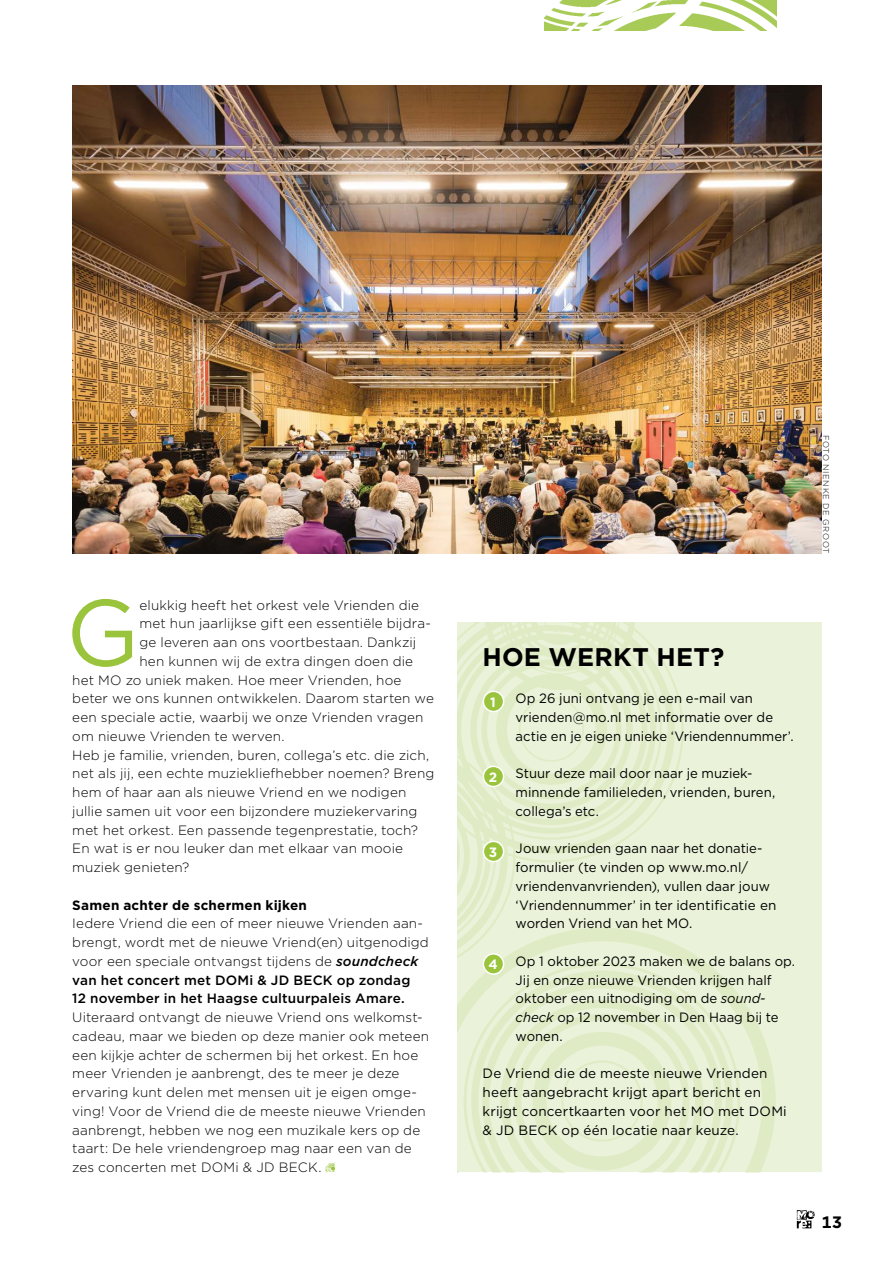
<style>
.page{position:relative;width:893px;height:1263px;background:#fff}
.page>*{position:absolute;margin:0;border:0;box-sizing:border-box;transform-origin:0 0}
.t1{font:93.9px "Gotham";color:#9ac43c}
.t2{font:700 25.5px "Gotham";letter-spacing:.005em;color:#000}
.t3{font:700 16.5px "Gotham";color:#000}
.t4{font:300 13.5px/18.8px "Gotham";letter-spacing:.01em;color:#000}
.t5{font:13.5px/18.8px "Gotham";letter-spacing:.005em;color:#000}
.t6{font:700 13.5px "Gotham";letter-spacing:.015em;color:#000}
.t7{font:700 13.5px "Gotham";color:#fff}
.t8{font:300 8.25px "Gotham";letter-spacing:.08em;color:#000}
.s1{font-weight:500;font-style:italic}
.s2{font-weight:500}
.s3{font-style:italic}
</style>
<div class="page">
<img style="left:73px;top:85px;width:748px;height:468px">
<img style="left:545px;top:0;width:231px;height:31px">
<svg style="left:325px;top:1163px;width:10px;height:10px"></svg>
<div style="left:457px;top:622px;width:364px;height:550px;background:#eaf2d9"></div>
<img style="left:457px;top:622px;width:319px;height:550px">
<div style="left:483px;top:691px;width:21px;height:20px;background:#9ac43c;border-radius:50%"></div>
<div style="left:483px;top:691px;width:21px;height:21px;border:2px solid #fff;border-radius:50%"></div>
<div style="left:483px;top:766px;width:21px;height:20px;background:#9ac43c;border-radius:50%"></div>
<div style="left:483px;top:766px;width:21px;height:21px;border:2px solid #fff;border-radius:50%"></div>
<div style="left:483px;top:841px;width:21px;height:20px;background:#9ac43c;border-radius:50%"></div>
<div style="left:483px;top:841px;width:21px;height:21px;border:2px solid #fff;border-radius:50%"></div>
<div style="left:483px;top:954px;width:21px;height:20px;background:#9ac43c;border-radius:50%"></div>
<div style="left:483px;top:953px;width:21px;height:22px;border:2px solid #fff;border-radius:50%"></div>
<svg style="left:797px;top:1210px;width:18px;height:18px"></svg>
<h1 class="t1" style="left:66px;top:572px;width:75px">G</h1>
<p class="t4" style="left:139px;top:595px;width:281px">elukkig heeft het orkest vele Vrienden die</p>
<p class="t4" style="left:139px;top:614px;width:293px">met hun jaarlijkse gift een essentiële bijdra-</p>
<p class="t4" style="left:139px;top:632px;width:278px">ge leveren aan ons voortbestaan. Dankzij</p>
<p class="t4" style="left:139px;top:651px;width:275px">hen kunnen wij de extra dingen doen die</p>
<p class="t4" style="left:72px;top:670px;width:331px">het MO zo uniek maken. Hoe meer Vrienden, hoe</p>
<p class="t4" style="left:72px;top:689px;width:363px">beter we ons kunnen ontwikkelen. Daarom starten we</p>
<p class="t4" style="left:72px;top:707px;width:353px">een speciale actie, waarbij we onze Vrienden vragen</p>
<p class="t4" style="left:72px;top:726px;width:214px">om nieuwe Vrienden te werven.</p>
<p class="t4" style="left:72px;top:745px;width:358px">Heb je familie, vrienden, buren, collega’s etc. die zich,</p>
<p class="t4" style="left:72px;top:764px;width:364px">net als jij, een echte muziekliefhebber noemen? Breng</p>
<p class="t4" style="left:72px;top:782px;width:336px">hem of haar aan als nieuwe Vriend en we nodigen</p>
<p class="t4" style="left:72px;top:801px;width:347px">jullie samen uit voor een bijzondere muziekervaring</p>
<p class="t4" style="left:72px;top:820px;width:347px">met het orkest. Een passende tegenprestatie, toch?</p>
<p class="t4" style="left:72px;top:839px;width:332px">En wat is er nou leuker dan met elkaar van mooie</p>
<p class="t4" style="left:72px;top:857px;width:119px">muziek genieten?</p>
<p class="t6" style="left:72px;top:896px;width:236px">Samen achter de schermen kijken</p>
<p class="t4" style="left:72px;top:914px;width:358px">Iedere Vriend die een of meer nieuwe Vrienden aan&shy;brengt, wordt met de nieuwe Vriend(en) uitgenodigd voor een speciale ontvangst tijdens de <span class="s1">soundcheck </span><span class="s2">van het concert met DOMi &amp; JD BECK op zondag<br>12 november in het Haagse cultuurpaleis Amare.</span></p>
<p class="t4" style="left:72px;top:1007px;width:358px">Uiteraard ontvangt de nieuwe Vriend ons welkomst&shy;cadeau, maar we bieden op deze manier ook meteen een kijkje achter de schermen bij het orkest. En hoe meer Vrienden je aanbrengt, des te meer je deze ervaring kunt delen met mensen uit je eigen omge&shy;ving! Voor de Vriend die de meeste nieuwe Vrienden aanbrengt, hebben we nog een muzikale kers op de taart: De hele vriendengroep mag naar een van de zes concerten met DOMi &amp; JD BECK.</p>
<p class="t8" style="left:831px;top:435px;width:120px;rotate:90deg">FOTO NIENKE DE GROOT</p>
<h2 class="t2" style="left:483px;top:640px;width:243px">HOE WERKT HET?</h2>
<p class="t7" style="left:490px;top:693px;width:7px">1</p>
<p class="t5" style="left:516px;top:689px;width:279px">Op 26 juni ontvang je een e-mail van vrienden@mo.nl met informatie over de actie en je eigen unieke ‘Vriendennummer’.</p>
<p class="t7" style="left:489px;top:768px;width:10px">2</p>
<p class="t5" style="left:516px;top:764px;width:261px">Stuur deze mail door naar je muziek&shy;minnende familieleden, vrienden, buren, collega’s etc.</p>
<p class="t7" style="left:489px;top:843px;width:10px">3</p>
<p class="t5" style="left:516px;top:839px;width:262px">Jouw vrienden gaan naar het donatie&shy;formulier (te vinden op www.mo.nl/ vriendenvanvrienden), vullen daar jouw ‘Vriendennummer’ in ter identificatie en worden Vriend van het MO.</p>
<p class="t7" style="left:488px;top:956px;width:11px">4</p>
<p class="t5" style="left:516px;top:951px;width:281px">Op 1 oktober 2023 maken we de balans op.<br>Jij en onze nieuwe Vrienden krijgen half oktober een uitnodiging om de <span class="s3">sound&shy;check</span> op 12 november in Den Haag bij te wonen.</p>
<p class="t5" style="left:483px;top:1064px;width:306px">De Vriend die de meeste nieuwe Vrienden heeft aangebracht krijgt apart bericht en krijgt concertkaarten voor het MO met DOMi &amp; JD BECK op één locatie naar keuze.</p>
<p class="t3" style="left:822px;top:1211px;width:22px">13</p>
</div>
